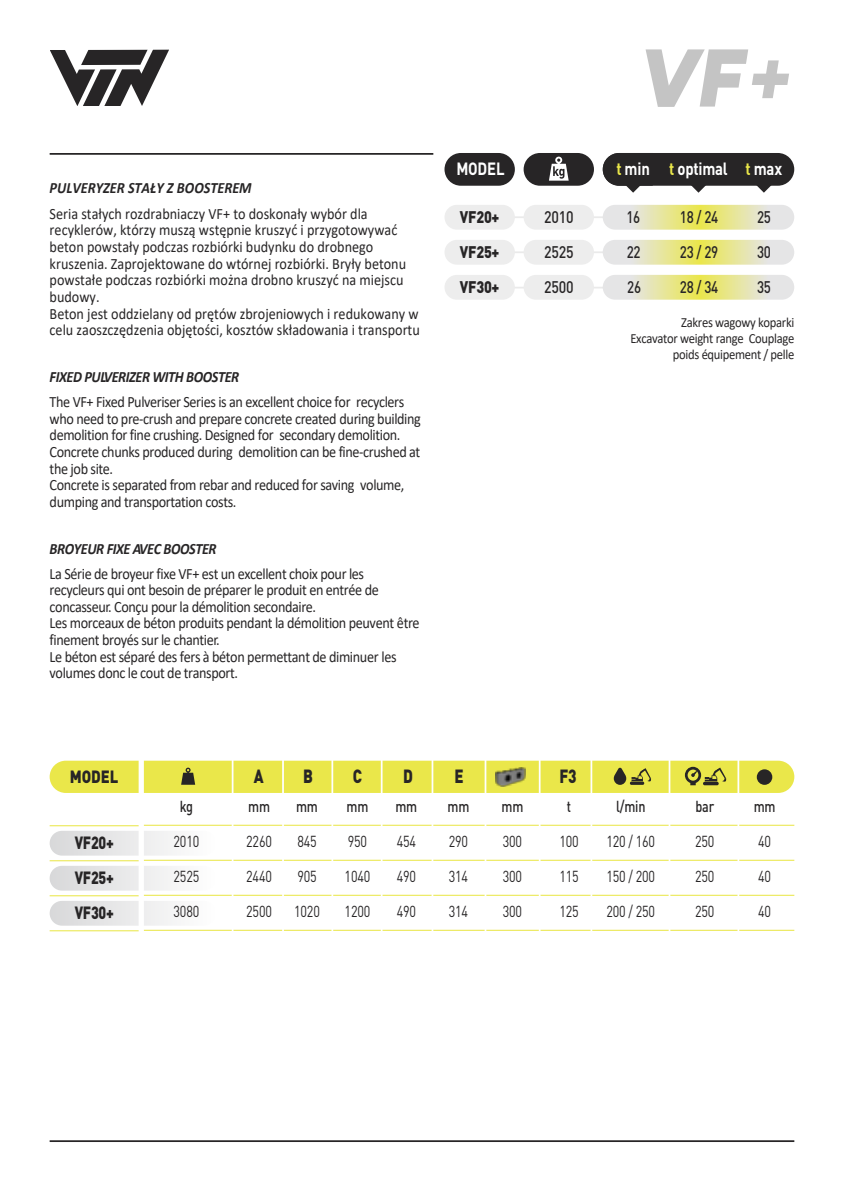
<style>
.page{position:relative;width:844px;height:1191px;background:#fff}
.page>*{position:absolute;margin:0;border:0;box-sizing:border-box;transform-origin:0 0}
.t1{font:italic 800 84px "Campton";color:#c4c4c4;scale:.9 1}
.t2{font:900 18.9px "DIN";color:#272526;scale:.8 1}
.t3{font:700 17.5px "DIN";letter-spacing:-.015em;color:#fff;scale:.85 1}
.t4{font:900 17.5px "DIN";letter-spacing:-.015em;color:#272526;scale:.8 1}
.t5{font:900 17.5px "DIN";letter-spacing:-.015em;color:#272526;scale:.85 1}
.t6{font:500 16.62px "DIN";letter-spacing:-.015em;color:#272526;scale:.8 1}
.t7{font:900 16.62px "DIN";letter-spacing:-.015em;color:#272526;scale:.85 1}
.t8{font:500 16.62px "DIN";letter-spacing:-.015em;color:#272526;scale:.85 1}
.t9{font:15.75px/16.6px "Calibri";letter-spacing:-.025em;color:#272526;scale:.9 1}
.t10{font:15.75px/16.6px "Calibri";color:#272526;scale:.9 1}
.t11{font:15.75px "DIN";letter-spacing:-.015em;color:#272526;scale:.8 1}
.t12{font:500 15.75px "DIN";letter-spacing:-.015em;color:#272526;scale:.8 1}
.t13{font:14px/15.8px "Calibri";letter-spacing:-.025em;color:#272526;text-align:right;scale:.9 1}
.s1{font-weight:700;font-style:italic}
.s2{color:#eae74a}
</style>
<div class="page">
<svg style="left:50px;top:866px;width:123px;height:24px"></svg>
<svg style="left:50px;top:901px;width:123px;height:24px"></svg>
<svg style="left:50px;top:831px;width:123px;height:24px"></svg>
<div style="left:50px;top:760px;width:744px;height:33px;background:#eae74a;border-radius:16px"></div>
<hr style="left:50px;top:825px;width:89px;height:1px;background:#eae74a">
<hr style="left:50px;top:860px;width:89px;height:1px;background:#eae74a">
<hr style="left:50px;top:895px;width:89px;height:1px;background:#eae74a">
<hr style="left:50px;top:930px;width:89px;height:1px;background:#eae74a">
<hr style="left:141px;top:824px;width:653px;height:1px;background:#eae74a">
<hr style="left:141px;top:859px;width:653px;height:1px;background:#eae74a">
<hr style="left:141px;top:894px;width:653px;height:1px;background:#eae74a">
<hr style="left:141px;top:929px;width:653px;height:1px;background:#eae74a">
<hr style="left:484px;top:759px;width:2px;height:172px;background:#fff">
<hr style="left:282px;top:759px;width:2px;height:172px;background:#fff">
<hr style="left:331px;top:760px;width:2px;height:171px;background:#fff">
<hr style="left:380px;top:759px;width:2px;height:172px;background:#fff">
<hr style="left:431px;top:759px;width:2px;height:172px;background:#fff">
<hr style="left:590px;top:759px;width:2px;height:172px;background:#fff">
<div style="left:139px;top:759px;width:5px;height:173px;background:#fff"></div>
<svg style="left:50px;top:49px;width:119px;height:57px"></svg>
<hr style="left:50px;top:1140px;width:744px;height:2px;background:#272526">
<svg style="left:181px;top:767px;width:14px;height:17px"></svg>
<img style="left:496px;top:767px;width:29px;height:20px">
<svg style="left:613px;top:767px;width:38px;height:18px"></svg>
<svg style="left:684px;top:767px;width:42px;height:18px"></svg>
<div style="left:756px;top:769px;width:16px;height:16px;background:#272526;border-radius:50%"></div>
<hr style="left:668px;top:759px;width:2px;height:172px;background:#fff">
<hr style="left:737px;top:759px;width:2px;height:172px;background:#fff">
<hr style="left:538px;top:759px;width:2px;height:172px;background:#fff">
<hr style="left:510px;top:216px;width:97px;height:2px;background:#eaeaea">
<hr style="left:510px;top:251px;width:97px;height:2px;background:#eaeaea">
<hr style="left:510px;top:287px;width:97px;height:1px;background:#eaeaea">
<div style="left:602px;top:153px;width:192px;height:33px;background:#272526;border-radius:16px"></div>
<div style="left:444px;top:240px;width:70px;height:25px;background:#ededed;border-radius:12px"></div>
<div style="left:444px;top:275px;width:70px;height:25px;background:#ededed;border-radius:12px"></div>
<div style="left:444px;top:205px;width:70px;height:25px;background:#ededed;border-radius:12px"></div>
<svg style="left:603px;top:205px;width:191px;height:25px;background:#e7e6af"></svg>
<svg style="left:603px;top:240px;width:191px;height:25px;background:#e7e6af"></svg>
<svg style="left:602px;top:275px;width:192px;height:25px;background:#e7e6b0"></svg>
<svg style="left:687px;top:185px;width:22px;height:8px"></svg>
<svg style="left:752px;top:185px;width:22px;height:8px"></svg>
<svg style="left:602px;top:153px;width:50px;height:40px"></svg>
<div style="left:444px;top:153px;width:70px;height:33px;background:#272526;border-radius:16px"></div>
<div style="left:523px;top:240px;width:70px;height:25px;background:#ededed;border-radius:12px"></div>
<div style="left:523px;top:275px;width:70px;height:25px;background:#ededed;border-radius:12px"></div>
<div style="left:523px;top:205px;width:70px;height:25px;background:#ededed;border-radius:12px"></div>
<div style="left:523px;top:153px;width:70px;height:33px;background:#272526;border-radius:16px"></div>
<svg style="left:549px;top:157px;width:19px;height:24px"></svg>
<hr style="left:50px;top:153px;width:383px;height:2px;background:#272526">
<hr style="left:232px;top:759px;width:1px;height:176px;background:#fff">
<p class="t10" style="left:50px;top:175px;width:355px;line-height:25.4px"><span class="s1">PULVERYZER STAŁY Z BOOSTEREM<br></span>Seria stałych rozdrabniaczy VF+ to doskonały wybór dla</p>
<p class="t10" style="left:50px;top:221px;width:412px">recyklerów, którzy muszą wstępnie kruszyć i przygotowywać beton powstały podczas rozbiórki budynku do drobnego kruszenia. Zaprojektowane do wtórnej rozbiórki. Bryły betonu powstałe podczas rozbiórki można drobno kruszyć na miejscu budowy.<br>Beton jest oddzielany od prętów zbrojeniowych i redukowany w celu zaoszczędzenia objętości, kosztów składowania i transportu</p>
<p class="t9" style="left:50px;top:364px;width:395px;line-height:24.8px"><span class="s1">FIXED PULVERIZER WITH BOOSTER<br></span>The VF+ Fixed Pulveriser Series is an excellent choice for recyclers</p>
<p class="t9" style="left:50px;top:410px;width:414px">who need to pre-crush and prepare concrete created during building demolition for fine crushing. Designed for secondary demolition.<br>Concrete chunks produced during demolition can be fine-crushed at the job site.<br>Concrete is separated from rebar and reduced for saving volume, dumping and transportation costs.</p>
<p class="t9" style="left:50px;top:535px;width:351px;line-height:24.8px"><span class="s1">BROYEUR FIXE AVEC BOOSTER<br></span>La Série de broyeur fixe VF+ est un excellent choix pour les</p>
<p class="t9" style="left:50px;top:581px;width:412px">recycleurs qui ont besoin de préparer le produit en entrée de concasseur. Conçu pour la démolition secondaire.<br>Les morceaux de béton produits pendant la démolition peuvent être finement broyés sur le chantier.<br>Le béton est séparé des fers à béton permettant de diminuer les volumes donc le cout de transport.</p>
<p class="t3" style="left:456px;top:163px;width:58px">MODEL</p>
<p class="t7" style="left:459px;top:211px;width:48px">VF20+</p>
<p class="t7" style="left:459px;top:246px;width:48px">VF25+</p>
<p class="t7" style="left:459px;top:281px;width:48px">VF30+</p>
<p class="t1" style="left:639px;top:36px;width:173px">VF+</p>
<p class="t3" style="left:616px;top:163px;width:41px"><span class="s2">t</span> min</p>
<p class="t3" style="left:669px;top:163px;width:70px"><span class="s2">t</span> optimal</p>
<p class="t3" style="left:745px;top:163px;width:45px"><span class="s2">t</span> max</p>
<p class="t8" style="left:544px;top:211px;width:36px">2010</p>
<p class="t6" style="left:626px;top:211px;width:19px">16</p>
<p class="t6" style="left:679px;top:211px;width:50px">18 / 24</p>
<p class="t6" style="left:756px;top:211px;width:19px">25</p>
<p class="t8" style="left:544px;top:246px;width:36px">2525</p>
<p class="t8" style="left:544px;top:281px;width:36px">2500</p>
<p class="t6" style="left:626px;top:246px;width:19px">22</p>
<p class="t6" style="left:679px;top:246px;width:50px">23 / 29</p>
<p class="t6" style="left:756px;top:246px;width:19px">30</p>
<p class="t6" style="left:627px;top:281px;width:19px">26</p>
<p class="t6" style="left:679px;top:281px;width:50px">28 / 34</p>
<p class="t6" style="left:756px;top:281px;width:19px">35</p>
<p class="t13" style="left:630px;top:314px;width:184px">Zakres wagowy koparki<br>Excavator weight range Couplage poids équipement / pelle</p>
<p class="t5" style="left:70px;top:770px;width:59px">MODEL</p>
<p class="t4" style="left:75px;top:836px;width:51px">VF20+</p>
<p class="t4" style="left:75px;top:871px;width:51px">VF25+</p>
<p class="t4" style="left:75px;top:906px;width:51px">VF30+</p>
<p class="t2" style="left:254px;top:769px;width:14px">A</p>
<p class="t2" style="left:303px;top:769px;width:14px">B</p>
<p class="t2" style="left:353px;top:769px;width:13px">C</p>
<p class="t2" style="left:559px;top:769px;width:23px">F3</p>
<p class="t2" style="left:403px;top:769px;width:14px">D</p>
<p class="t2" style="left:454px;top:769px;width:13px">E</p>
<p class="t12" style="left:180px;top:801px;width:18px">kg</p>
<p class="t12" style="left:248px;top:801px;width:29px">mm</p>
<p class="t12" style="left:296px;top:801px;width:29px">mm</p>
<p class="t12" style="left:346px;top:801px;width:29px">mm</p>
<p class="t12" style="left:395px;top:801px;width:29px">mm</p>
<p class="t12" style="left:447px;top:801px;width:29px">mm</p>
<p class="t12" style="left:501px;top:801px;width:29px">mm</p>
<p class="t12" style="left:566px;top:801px;width:7px">t</p>
<p class="t12" style="left:616px;top:801px;width:38px">l/min</p>
<p class="t12" style="left:695px;top:801px;width:25px">bar</p>
<p class="t12" style="left:753px;top:801px;width:29px">mm</p>
<p class="t11" style="left:173px;top:836px;width:34px">2010</p>
<p class="t11" style="left:246px;top:836px;width:34px">2260</p>
<p class="t11" style="left:297px;top:836px;width:26px">845</p>
<p class="t11" style="left:348px;top:836px;width:26px">950</p>
<p class="t11" style="left:396px;top:836px;width:26px">454</p>
<p class="t11" style="left:448px;top:836px;width:26px">290</p>
<p class="t11" style="left:502px;top:836px;width:26px">300</p>
<p class="t11" style="left:559px;top:836px;width:26px">100</p>
<p class="t11" style="left:606px;top:836px;width:62px">120 / 160</p>
<p class="t11" style="left:695px;top:836px;width:26px">250</p>
<p class="t11" style="left:758px;top:836px;width:18px">40</p>
<p class="t11" style="left:173px;top:871px;width:34px">2525</p>
<p class="t11" style="left:246px;top:871px;width:34px">2440</p>
<p class="t11" style="left:297px;top:871px;width:26px">905</p>
<p class="t11" style="left:344px;top:871px;width:34px">1040</p>
<p class="t11" style="left:396px;top:871px;width:26px">490</p>
<p class="t11" style="left:448px;top:871px;width:26px">314</p>
<p class="t11" style="left:502px;top:871px;width:26px">300</p>
<p class="t11" style="left:559px;top:871px;width:26px">115</p>
<p class="t11" style="left:606px;top:871px;width:62px">150 / 200</p>
<p class="t11" style="left:695px;top:871px;width:26px">250</p>
<p class="t11" style="left:758px;top:871px;width:18px">40</p>
<p class="t11" style="left:173px;top:906px;width:34px">3080</p>
<p class="t11" style="left:246px;top:906px;width:34px">2500</p>
<p class="t11" style="left:294px;top:906px;width:34px">1020</p>
<p class="t11" style="left:344px;top:906px;width:34px">1200</p>
<p class="t11" style="left:396px;top:906px;width:26px">490</p>
<p class="t11" style="left:448px;top:906px;width:26px">314</p>
<p class="t11" style="left:502px;top:906px;width:26px">300</p>
<p class="t11" style="left:559px;top:906px;width:26px">125</p>
<p class="t11" style="left:606px;top:906px;width:62px">200 / 250</p>
<p class="t11" style="left:695px;top:906px;width:26px">250</p>
<p class="t11" style="left:758px;top:906px;width:18px">40</p>
</div>
